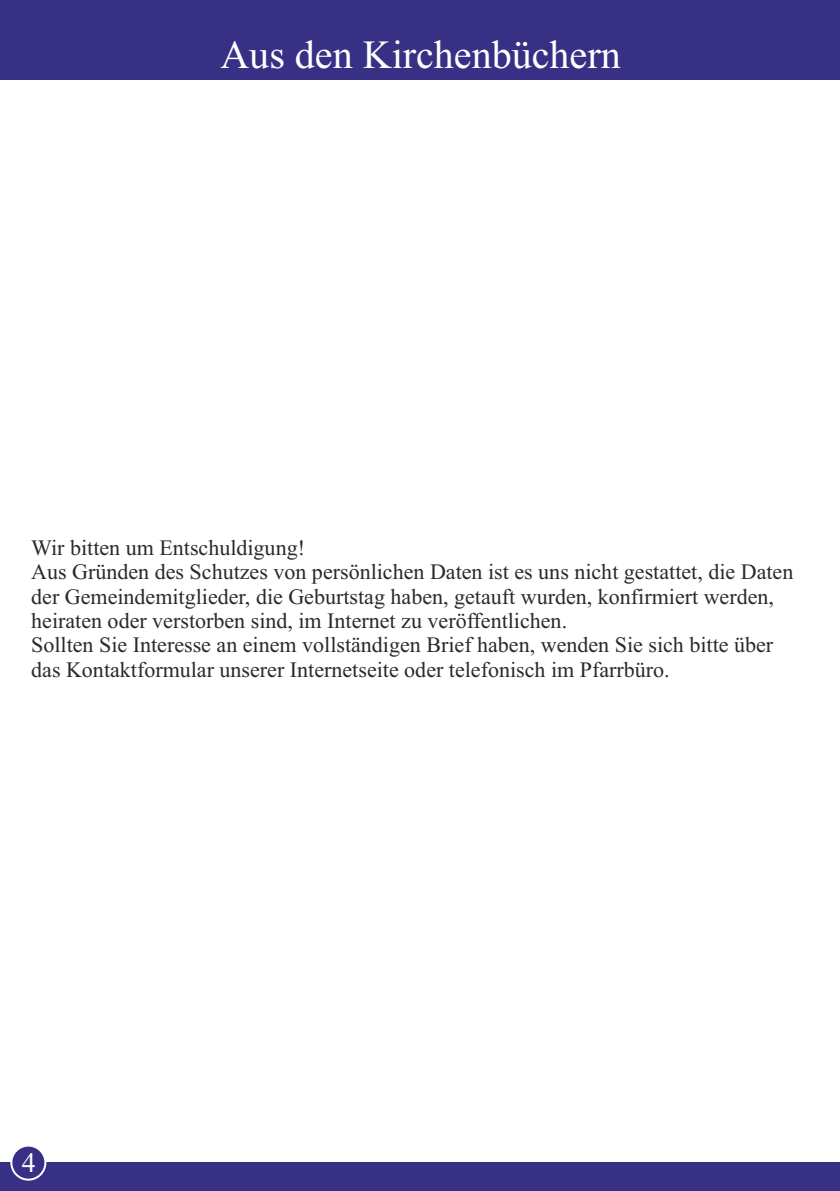
<style>
.page{position:relative;width:840px;height:1191px;background:#fff}
.page>*{position:absolute;margin:0;border:0;box-sizing:border-box;transform-origin:0 0}
.t1{font:40px "Times New Roman";color:#fff}
.t2{font:28px "Times New Roman";color:#fff}
.t3{font:22px/24.4px "Times New Roman";color:#2b2929}
</style>
<div class="page">
<div style="left:0;top:0;width:839px;height:79px;background:#383085"></div>
<div style="left:0;top:1162px;width:839px;height:29px;background:#383085"></div>
<div style="left:10px;top:1144px;width:36px;height:36px;background:#383085;border:2px solid #fff;border-radius:50%"></div>
<h1 class="t1" style="left:220px;top:40px;width:401px">Aus den Kirchenbüchern</h1>
<p class="t3" style="left:31px;top:537px;width:763px">Wir bitten um Entschuldigung!<br>Aus Gründen des Schutzes von persönlichen Daten ist es uns nicht gestattet, die Daten der Gemeindemitglieder, die Geburtstag haben, getauft wurden, konfirmiert werden, heiraten oder verstorben sind, im Internet zu veröffentlichen.<br>Sollten Sie Interesse an einem vollständigen Brief haben, wenden Sie sich bitte über das Kontaktformular unserer Internetseite oder telefonisch im Pfarrbüro.</p>
<p class="t2" style="left:22px;top:1152px;width:16px">4</p>
</div>
